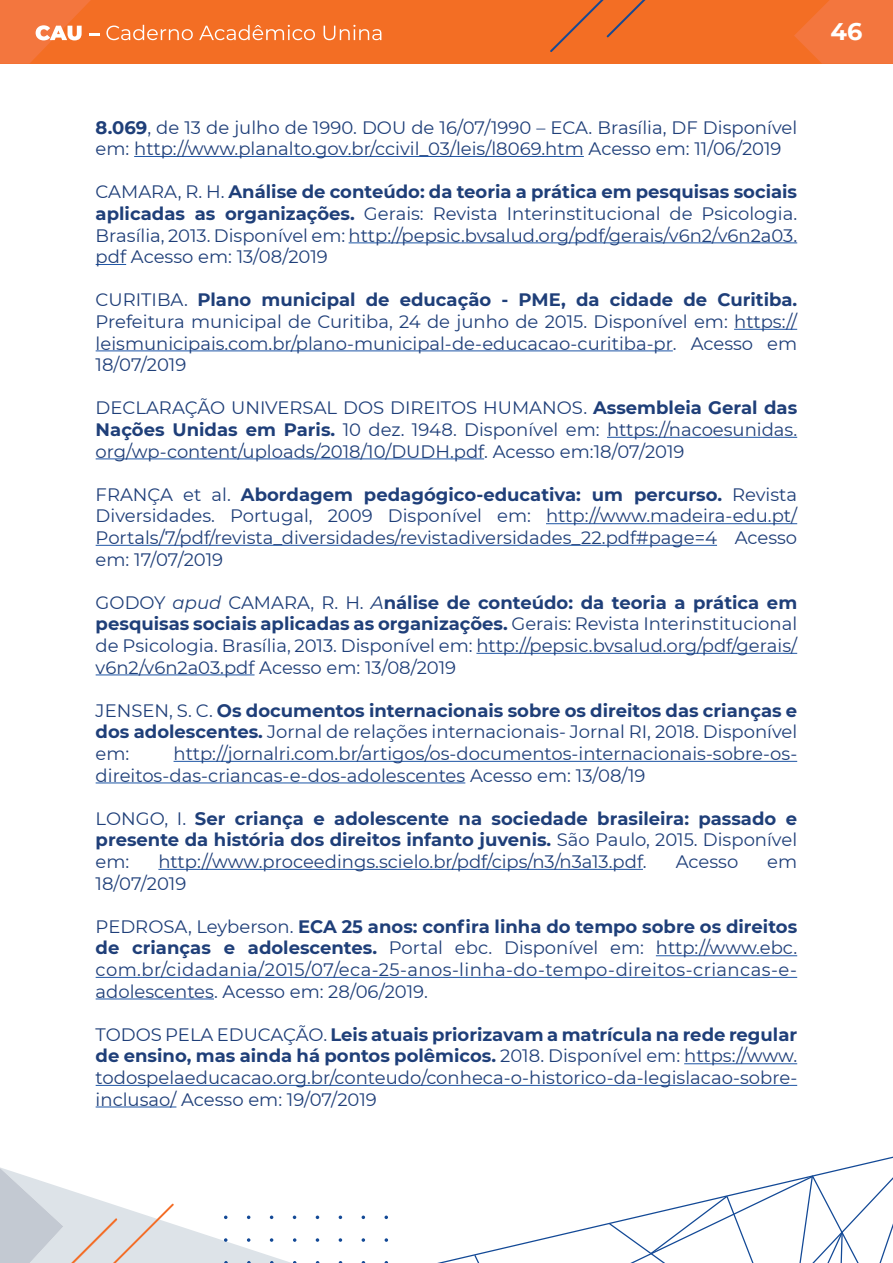
<style>
.page{position:relative;width:893px;height:1263px;background:#fff}
.page>*{position:absolute;margin:0;border:0;box-sizing:border-box;transform-origin:0 0}
.t1{font:700 24px "Montserrat";color:#fff}
.t2{font:18px/21.6px "Montserrat";color:#1f3f79;text-align:justify}
.t3{font:700 18px/21.6px "Montserrat";color:#1f3f79;text-align:justify}
.s1{font-weight:700}
.s2{font-style:italic}
.s3{font-weight:400}
</style>
<div class="page">
<div style="left:0;top:0;width:893px;height:64px;background:#f36e24"></div>
<svg style="left:794px;top:0;width:99px;height:64px"></svg>
<svg style="left:0;top:0;width:99px;height:64px"></svg>
<svg style="left:106px;top:25px;width:87px;height:15px"></svg>
<svg style="left:199px;top:25px;width:116px;height:15px"></svg>
<svg style="left:324px;top:25px;width:57px;height:15px"></svg>
<svg style="left:550px;top:0;width:96px;height:52px"></svg>
<svg style="left:437px;top:1156px;width:456px;height:107px"></svg>
<svg style="left:474px;top:1255px;width:5px;height:8px"></svg>
<svg style="left:609px;top:1175px;width:284px;height:88px"></svg>
<svg style="left:316px;top:1215px;width:3px;height:4px"></svg>
<svg style="left:339px;top:1215px;width:3px;height:4px"></svg>
<svg style="left:362px;top:1215px;width:3px;height:4px"></svg>
<svg style="left:384px;top:1215px;width:4px;height:4px"></svg>
<svg style="left:316px;top:1238px;width:3px;height:4px"></svg>
<svg style="left:339px;top:1238px;width:3px;height:4px"></svg>
<svg style="left:362px;top:1238px;width:3px;height:4px"></svg>
<svg style="left:385px;top:1238px;width:3px;height:4px"></svg>
<svg style="left:0;top:1167px;width:296px;height:96px"></svg>
<hr style="left:134px;top:156px;width:450px;height:1px;background:#1e56a6">
<hr style="left:349px;top:242px;width:448px;height:1px;background:#1e56a6">
<hr style="left:96px;top:264px;width:30px;height:1px;background:#1e56a6">
<hr style="left:734px;top:329px;width:63px;height:1px;background:#1e56a6">
<hr style="left:96px;top:350px;width:577px;height:1px;background:#1e56a6">
<hr style="left:607px;top:437px;width:190px;height:1px;background:#1e56a6">
<hr style="left:96px;top:458px;width:388px;height:1px;background:#1e56a6">
<hr style="left:546px;top:523px;width:251px;height:1px;background:#1e56a6">
<hr style="left:96px;top:545px;width:621px;height:1px;background:#1e56a6">
<hr style="left:476px;top:653px;width:321px;height:1px;background:#1e56a6">
<hr style="left:96px;top:674px;width:159px;height:1px;background:#1e56a6">
<hr style="left:174px;top:761px;width:623px;height:1px;background:#1e56a6">
<hr style="left:96px;top:782px;width:369px;height:1px;background:#1e56a6">
<hr style="left:158px;top:869px;width:485px;height:1px;background:#1e56a6">
<hr style="left:656px;top:955px;width:141px;height:1px;background:#1e56a6">
<hr style="left:96px;top:977px;width:701px;height:1px;background:#1e56a6">
<hr style="left:96px;top:998px;width:118px;height:1px;background:#1e56a6">
<hr style="left:684px;top:1063px;width:113px;height:1px;background:#1e56a6">
<hr style="left:96px;top:1085px;width:701px;height:1px;background:#1e56a6">
<hr style="left:96px;top:1106px;width:80px;height:1px;background:#1e56a6">
<p class="t2" style="left:96px;top:116px;width:703px"><span class="s1">8.069</span>, de 13 de julho de 1990. DOU de 16/07/1990 – ECA. Brasília, DF Disponível em: http://www.planalto.gov.br/ccivil_03/leis/l8069.htm Acesso em: 11/06/2019</p>
<p class="t2" style="left:96px;top:180px;width:703px">CAMARA, R. H. <span class="s1">Análise de conteúdo: da teoria a prática em pesquisas sociais aplicadas as organizações.</span> Gerais: Revista Interinstitucional de Psicologia.<br>Brasília, 2013. Disponível em: http://pepsic.bvsalud.org/pdf/gerais/v6n2/v6n2a03. pdf Acesso em: 13/08/2019</p>
<p class="t2" style="left:96px;top:288px;width:703px">CURITIBA. <span class="s1">Plano municipal de educação - PME, da cidade de Curitiba.<br></span>Prefeitura municipal de Curitiba, 24 de junho de 2015. Disponível em: https:// leismunicipais.com.br/plano-municipal-de-educacao-curitiba-pr. Acesso em 18/07/2019</p>
<p class="t2" style="left:96px;top:396px;width:703px">DECLARAÇÃO UNIVERSAL DOS DIREITOS HUMANOS. <span class="s1">Assembleia Geral das Nações Unidas em Paris.</span> 10 dez. 1948. Disponível em: https://nacoesunidas. org/wp-content/uploads/2018/10/DUDH.pdf. Acesso em:18/07/2019</p>
<p class="t2" style="left:96px;top:483px;width:703px">FRANÇA et al. <span class="s1">Abordagem pedagógico-educativa: um percurso.</span> Revista Diversidades. Portugal, 2009 Disponível em: http://www.madeira-edu.pt/ Portals/7/pdf/revista_diversidades/revistadiversidades_22.pdf#page=4 Acesso em: 17/07/2019</p>
<p class="t2" style="left:96px;top:591px;width:703px">GODOY <span class="s2">apud</span> CAMARA, R. H. <span class="s2">A</span><span class="s1">nálise de conteúdo: da teoria a prática em pesquisas sociais aplicadas as organizações.</span> Gerais: Revista Interinstitucional de Psicologia. Brasília, 2013. Disponível em: http://pepsic.bvsalud.org/pdf/gerais/ v6n2/v6n2a03.pdf Acesso em: 13/08/2019</p>
<p class="t2" style="left:96px;top:699px;width:703px">JENSEN, S. C. <span class="s1">Os documentos internacionais sobre os direitos das crianças e dos adolescentes.</span> Jornal de relações internacionais- Jornal RI, 2018. Disponível em:</p>
<p class="t2" style="left:96px;top:742px;width:703px;text-indent:78px">http://jornalri.com.br/artigos/os-documentos-internacionais-sobre-os&shy;direitos-das-criancas-e-dos-adolescentes Acesso em: 13/08/19</p>
<p class="t3" style="left:96px;top:807px;width:703px"><span class="s3">LONGO, I.</span> Ser criança e adolescente na sociedade brasileira: passado e presente da história dos direitos infanto juvenis. <span class="s3">São Paulo, 2015. Disponível em:</span></p>
<p class="t2" style="left:158px;top:850px;width:490px">http://www.proceedings.scielo.br/pdf/cips/n3/n3a13.pdf.</p>
<p class="t2" style="left:676px;top:850px;width:64px">Acesso</p>
<p class="t2" style="left:767px;top:850px;width:31px">em</p>
<p class="t2" style="left:96px;top:872px;width:92px">18/07/2019</p>
<p class="t2" style="left:96px;top:915px;width:703px">PEDROSA, Leyberson. <span class="s1">ECA 25 anos: confira linha do tempo sobre os direitos de crianças e adolescentes.</span> Portal ebc. Disponível em: http://www.ebc. com.br/cidadania/2015/07/eca-25-anos-linha-do-tempo-direitos-criancas-e&shy;adolescentes. Acesso em: 28/06/2019.</p>
<p class="t2" style="left:96px;top:1023px;width:703px">TODOS PELA EDUCAÇÃO. <span class="s1">Leis atuais priorizavam a matrícula na rede regular de ensino, mas ainda há pontos polêmicos.</span> 2018. Disponível em: https://www. todospelaeducacao.org.br/conteudo/conheca-o-historico-da-legislacao-sobre&shy;inclusao/ Acesso em: 19/07/2019</p>
<h1 class="t1" style="left:830px;top:14px;width:33px">46</h1>
</div>
